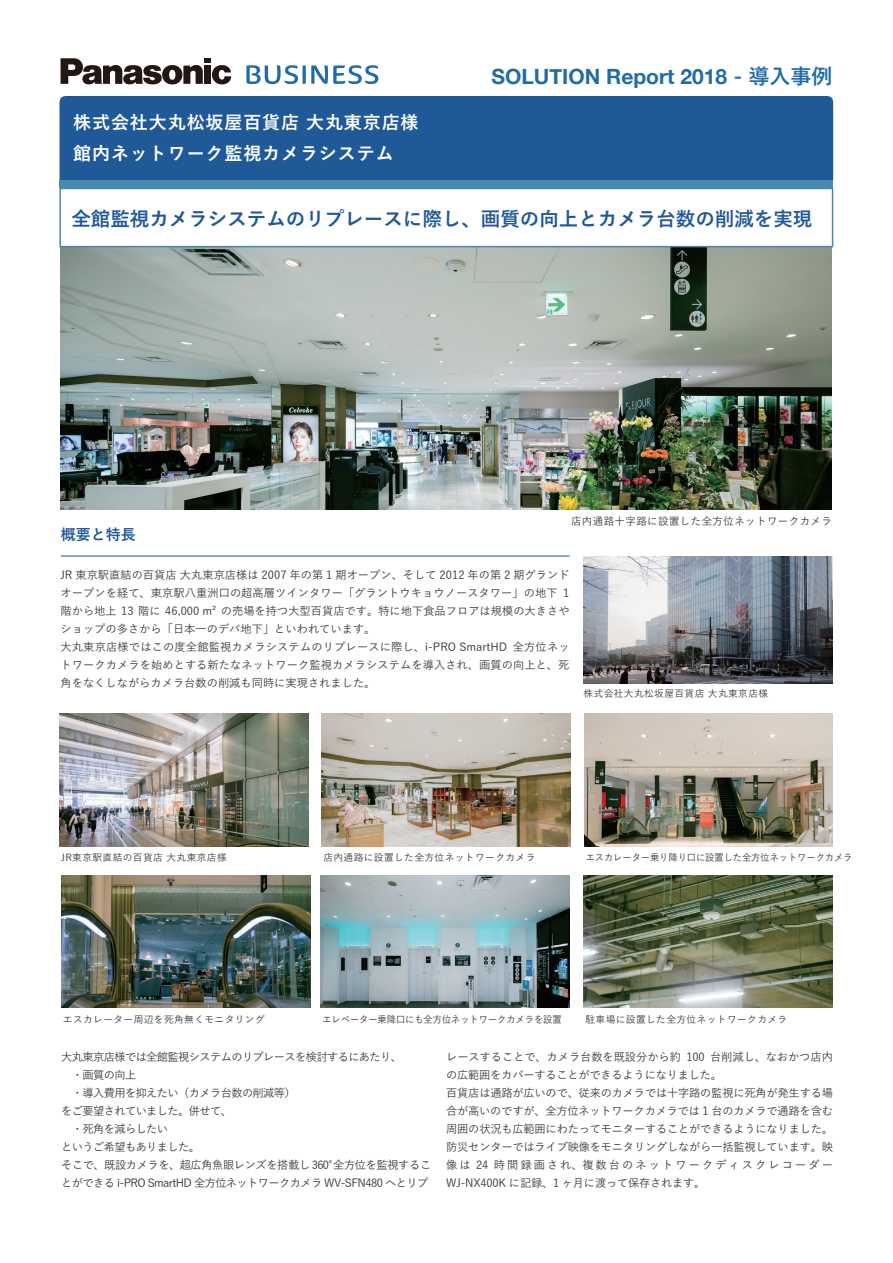
<style>
.page{position:relative;width:893px;height:1263px;background:#fff}
.page>*{position:absolute;margin:0;border:0;box-sizing:border-box;transform-origin:0 0}
.t1{font:700 21px "Helvetica Neue";color:#216ca6}
.t2{font:700 19.5px "Yu Go";color:#205998}
.t3{font:700 18px/31.5px "Yu Go";letter-spacing:.05em;color:#fff}
.t4{font:700 15px "Yu Go";color:#1e5997}
.t5{font:500 11.25px/18px "Yu Go";color:#3c3a3a}
.t6{font:500 11.25px/18px "Yu Go";letter-spacing:-.02em;color:#3c3a3a}
.t7{font:500 11.25px/18px "Yu Go";letter-spacing:-.055em;color:#3c3a3a}
.t8{font:500 10.5px "Yu Go";letter-spacing:.035em;color:#3c3a3a}
.t9{font:500 9.75px "Yu Go";letter-spacing:.035em;color:#3c3a3a}
.t10{font:500 9.75px "Yu Go";letter-spacing:-.005em;color:#3c3a3a;scale:.95 1}
.s1{font-family:"Yu Go"}
</style>
<div class="page">
<img style="left:60px;top:247px;width:772px;height:262px">
<div style="left:60px;top:96px;width:773px;height:84px;background:#205998"></div>
<div style="left:60px;top:180px;width:773px;height:8px;background:#4988b1"></div>
<div style="left:59px;top:188px;width:774px;height:59px;background:#fff;border:2px solid #4988b1"></div>
<img style="left:584px;top:556px;width:249px;height:128px">
<img style="left:60px;top:714px;width:248px;height:133px">
<img style="left:322px;top:714px;width:249px;height:133px">
<img style="left:584px;top:714px;width:249px;height:133px">
<img style="left:61px;top:875px;width:249px;height:132px">
<img style="left:321px;top:875px;width:249px;height:132px">
<img style="left:584px;top:875px;width:249px;height:132px">
<svg style="left:61px;top:58px;width:170px;height:27px"></svg>
<svg style="left:246px;top:65px;width:132px;height:19px"></svg>
<hr style="left:61px;top:556px;width:509px;height:1px;background:#1e5997">
<h3 class="t3" style="left:73px;top:107px;width:347px">株式会社大丸松坂屋百貨店 大丸東京店様館内ネットワーク監視カメラシステム</h3>
<h1 class="t1" style="left:491px;top:60px;width:343px">SOLUTION Report 2018 <span class="s1">- 導入事例</span></h1>
<h2 class="t2" style="left:71px;top:208px;width:742px">全館監視カメラシステムのリプレースに際し、画質の向上とカメラ台数の削減を実現</h2>
<p class="t8" style="left:571px;top:511px;width:262px">店内通路十字路に設置した全方位ネットワークカメラ</p>
<h3 class="t4" style="left:61px;top:526px;width:76px">概要と特長</h3>
<p class="t5" style="left:61px;top:564px;width:511px">JR 東京駅直結の百貨店 大丸東京店様は 2007 年の第 1 期オープン、そして 2012 年の第 2 期グランドオープンを経て、東京駅八重洲口の超高層ツインタワー「グラントウキョウノースタワー」の地下 1階から地上 13 階に 46,000 m² の売場を持つ大型百貨店です。特に地下食品フロアは規模の大きさやショップの多さから「日本一のデパ地下」といわれています。<br>大丸東京店様ではこの度全館監視カメラシステムのリプレースに際し、i-PRO SmartHD 全方位ネットワークカメラを始めとする新たなネットワーク監視カメラシステムを導入され、画質の向上と、死角をなくしながらカメラ台数の削減も同時に実現されました。</p>
<p class="t9" style="left:583px;top:684px;width:186px">株式会社大丸松坂屋百貨店 大丸東京店様</p>
<p class="t9" style="left:61px;top:848px;width:167px">JR東京駅直結の百貨店 大丸東京店様</p>
<p class="t9" style="left:323px;top:848px;width:213px">店内通路に設置した全方位ネットワークカメラ</p>
<p class="t10" style="left:586px;top:848px;width:282px">エスカレーター乗り降り口に設置した全方位ネットワークカメラ</p>
<p class="t9" style="left:63px;top:1010px;width:203px">エスカレーター周辺を死角無くモニタリング</p>
<p class="t10" style="left:322px;top:1010px;width:253px">エレベーター乗降口にも全方位ネットワークカメラを設置</p>
<p class="t9" style="left:585px;top:1010px;width:203px">駐車場に設置した全方位ネットワークカメラ</p>
<p class="t7" style="left:61px;top:1046px;width:371px">大丸東京店様では全館監視システムのリプレースを検討するにあたり、<br>　・画質の向上<br>　・導入費用を抑えたい（カメラ台数の削減等）<br>をご要望されていました。併せて、<br>　・死角を減らしたい<br>というご希望もありました。<br>そこで、既設カメラを、超広角魚眼レンズを搭載し 360°全方位を監視することができる i-PRO SmartHD 全方位ネットワークカメラ WV-SFN480 へとリプ</p>
<p class="t6" style="left:446px;top:1046px;width:388px">レースすることで、カメラ台数を既設分から約 100 台削減し、なおかつ店内の広範囲をカバーすることができるようになりました。<br>百貨店は通路が広いので、従来のカメラでは十字路の監視に死角が発生する場合が高いのですが、全方位ネットワークカメラでは 1 台のカメラで通路を含む周囲の状況も広範囲にわたってモニターすることができるようになりました。防災センターではライブ映像をモニタリングしながら一括監視しています。映像は 24 時間録画され、複数台のネットワークディスクレコーダーWJ-NX400K に記録、1 ヶ月に渡って保存されます。</p>
</div>
